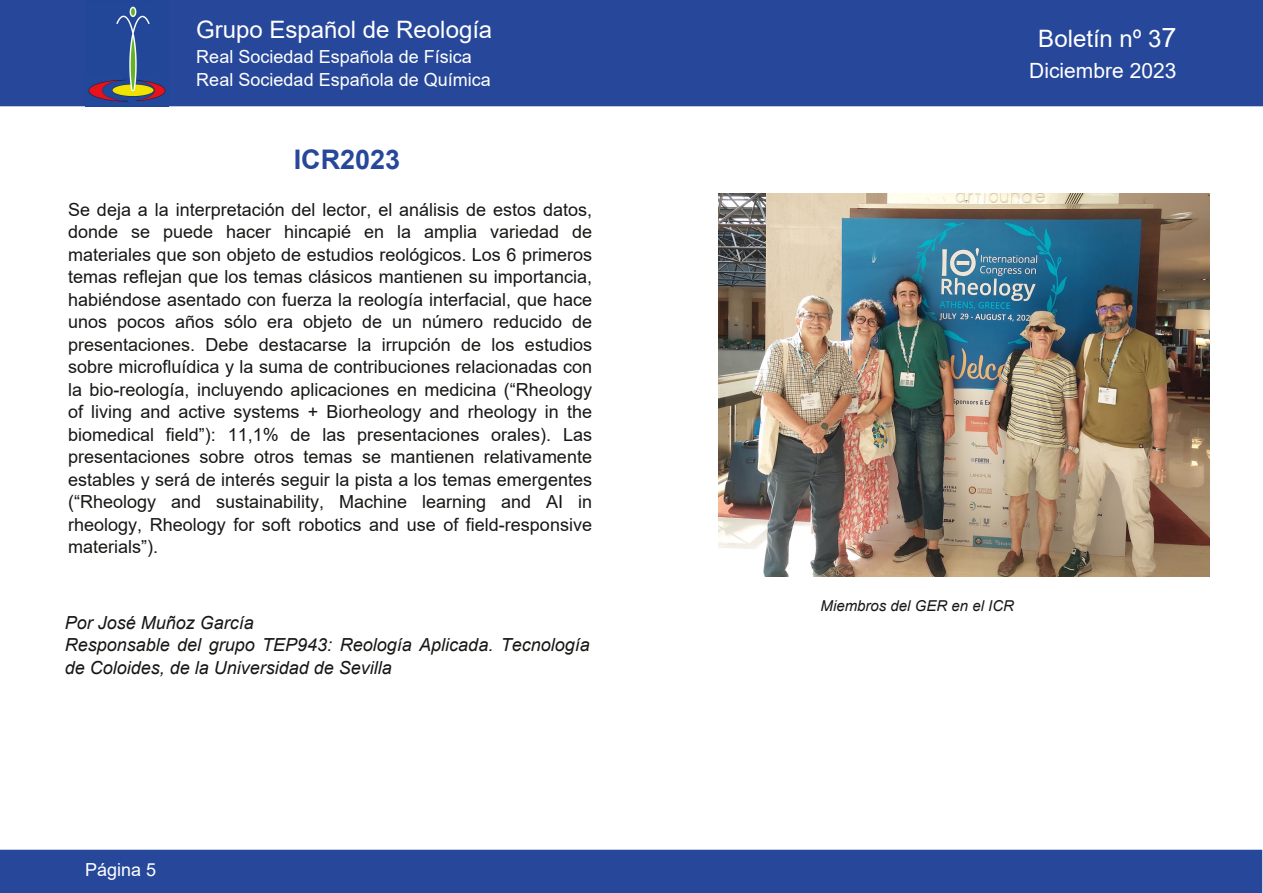
<style>
.page{position:relative;width:1263px;height:893px;background:#fff}
.page>*{position:absolute;margin:0;border:0;box-sizing:border-box;transform-origin:0 0}
.t1{font:700 27px "Arial";color:#27489a}
.t2{font:24px "Arial";color:#fff}
.t3{font:21px "Arial";color:#fff}
.t4{font:18px/22.5px "Arial";color:#171715;text-align:justify}
.t5{font:italic 18px/22.5px "Arial";color:#171715}
.t6{font:18px/22.5px "Arial";color:#fff}
.t7{font:italic 15px "Arial";color:#171715}
.s1{font-size:27px}
</style>
<div class="page">
<div style="left:1px;top:1px;width:1261px;height:105px;background:#27489a"></div>
<div style="left:0;top:0;width:1263px;height:106px;border:2px solid #27489a"></div>
<div style="left:0;top:850px;width:1261px;height:42px;background:#27489a"></div>
<div style="left:0;top:850px;width:1262px;height:43px;border:2px solid #27489a"></div>
<img style="left:85px;top:0;width:84px;height:106px">
<img style="left:719px;top:194px;width:490px;height:382px">
<h2 class="t2" style="left:196px;top:16px;width:298px">Grupo Español de Reología</h2>
<p class="t6" style="left:196px;top:46px;width:296px">Real Sociedad Española de Física<br>Real Sociedad Española de Química</p>
<h1 class="t1" style="left:294px;top:144px;width:108px">ICR2023</h1>
<p class="t4" style="left:68px;top:198px;width:525px">Se deja a la interpretación del lector, el análisis de estos datos, donde se puede hacer hincapié en la amplia variedad de materiales que son objeto de estudios reológicos. Los 6 primeros temas reflejan que los temas clásicos mantienen su importancia, habiéndose asentado con fuerza la reología interfacial, que hace unos pocos años sólo era objeto de un número reducido de presentaciones. Debe destacarse la irrupción de los estudios sobre microfluídica y la suma de contribuciones relacionadas con la bio-reología, incluyendo aplicaciones en medicina (“Rheology of living and active systems + Biorheology and rheology in the biomedical field”): 11,1% de las presentaciones orales). Las presentaciones sobre otros temas se mantienen relativamente estables y será de interés seguir la pista a los temas emergentes (“Rheology and sustainability, Machine learning and AI in rheology, Rheology for soft robotics and use of field-responsive materials”).</p>
<p class="t5" style="left:65px;top:611px;width:527px">Por José Muñoz García<br>Responsable del grupo TEP943: Reología Aplicada. Tecnología de Coloides, de la Universidad de Sevilla</p>
<p class="t6" style="left:85px;top:858px;width:73px">Página 5</p>
<h2 class="t2" style="left:1038px;top:25px;width:140px">Boletín nº 3<span class="s1">7</span></h2>
<p class="t3" style="left:1029px;top:59px;width:149px">Diciembre 2023</p>
<p class="t7" style="left:820px;top:597px;width:195px">Miembros del GER en el ICR</p>
</div>
